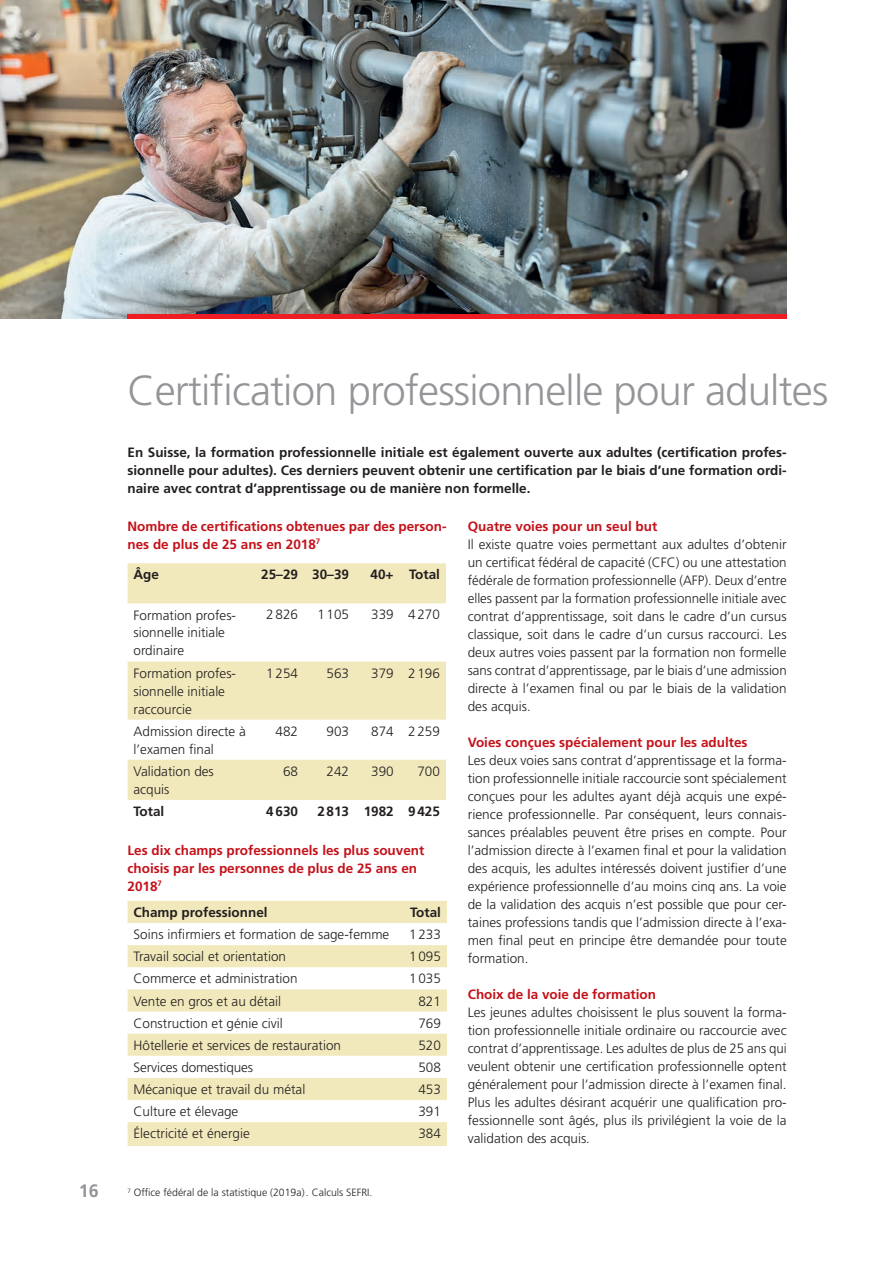
<style>
.page{position:relative;width:893px;height:1263px;background:#fff}
.page>*{position:absolute;margin:0;border:0;box-sizing:border-box;transform-origin:0 0}
.t1{font:300 42px "Frutiger LT Std";letter-spacing:-.02em;color:#939598}
.t2{font:700 18px "Frutiger LT Std";color:#939598}
.t3{font:300 13.5px/18px "Frutiger LT Std";color:#231f20}
.t4{font:700 13.5px/18px "Frutiger LT Std";color:#231f20;text-align:justify}
.t5{font:700 13.5px/18px "Frutiger LT Std";color:#c4121a}
.t6{font:300 10.5px "Frutiger LT Std";color:#231f20}
</style>
<div class="page">
<div style="left:128px;top:901px;width:319px;height:22px;background:#f1e9bc"></div>
<svg style="left:128px;top:945px;width:319px;height:201px;fill:#f1e9bc"></svg>
<div style="left:128px;top:563px;width:318px;height:40px;background:#f1e9bc"></div>
<svg style="left:128px;top:661px;width:318px;height:139px"></svg>
<img style="left:0;top:0;width:787px;height:319px">
<hr style="left:128px;top:315px;width:659px;height:4px;background:#ee1d23">
<h2 class="t2" style="left:79px;top:1180px;width:22px">16</h2>
<h1 class="t1" style="left:128px;top:367px;width:702px">Certification professionnelle pour adultes</h1>
<p class="t4" style="left:128px;top:444px;width:661px">En Suisse, la formation professionnelle initiale est également ouverte aux adultes (certification profes&shy;sionnelle pour adultes). Ces derniers peuvent obtenir une certification par le biais d’une formation ordi&shy;naire avec contrat d’apprentissage ou de manière non formelle.</p>
<p class="t5" style="left:128px;top:517px;width:320px">Nombre de certifications obtenues par des person&shy;nes de plus de 25 ans en 2018<sup>7</sup></p>
<p class="t5" style="left:468px;top:517px;width:191px">Quatre voies pour un seul but</p>
<p class="t3" style="left:468px;top:535px;width:321px;text-align:justify">Il existe quatre voies permettant aux adultes d’obtenir un certificat fédéral de capacité (CFC) ou une attestation fédérale de formation professionnelle (AFP). Deux d’entre elles passent par la formation professionnelle initiale avec contrat d’apprentissage, soit dans le cadre d’un cursus classique, soit dans le cadre d’un cursus raccourci. Les deux autres voies passent par la formation non formelle sans contrat d’apprentissage, par le biais d’une admission directe à l’examen final ou par le biais de la validation des acquis.</p>
<p class="t5" style="left:468px;top:733px;width:281px">Voies conçues spécialement pour les adultes</p>
<p class="t3" style="left:468px;top:751px;width:321px;text-align:justify">Les deux voies sans contrat d’apprentissage et la forma&shy;tion professionnelle initiale raccourcie sont spécialement conçues pour les adultes ayant déjà acquis une expé&shy;rience professionnelle. Par conséquent, leurs connais&shy;sances préalables peuvent être prises en compte. Pour l’admission directe à l’examen final et pour la validation des acquis, les adultes intéressés doivent justifier d’une expérience professionnelle d’au moins cinq ans. La voie de la validation des acquis n’est possible que pour cer&shy;taines professions tandis que l’admission directe à l’exa&shy;men final peut en principe être demandée pour toute formation.</p>
<p class="t5" style="left:468px;top:985px;width:190px">Choix de la voie de formation</p>
<p class="t3" style="left:468px;top:1003px;width:321px;text-align:justify">Les jeunes adultes choisissent le plus souvent la forma&shy;tion professionnelle initiale ordinaire ou raccourcie avec contrat d’apprentissage. Les adultes de plus de 25 ans qui veulent obtenir une certification professionnelle optent généralement pour l’admission directe à l’examen final.<br>Plus les adultes désirant acquérir une qualification pro&shy;fessionnelle sont âgés, plus ils privilégient la voie de la validation des acquis.</p>
<p class="t4" style="left:134px;top:566px;width:27px">Âge</p>
<p class="t4" style="left:261px;top:566px;width:89px">25–29 30–39</p>
<p class="t4" style="left:371px;top:566px;width:71px">40+ Total</p>
<p class="t3" style="left:134px;top:606px;width:104px">Formation profes&shy;sionnelle initiale ordinaire</p>
<p class="t3" style="left:266px;top:606px;width:33px">2 826</p>
<p class="t3" style="left:317px;top:606px;width:33px">1 105</p>
<p class="t3" style="left:371px;top:606px;width:70px">339 4 270</p>
<p class="t3" style="left:134px;top:664px;width:104px">Formation profes&shy;sionnelle initiale raccourcie</p>
<p class="t3" style="left:266px;top:664px;width:33px">1 254</p>
<p class="t3" style="left:327px;top:664px;width:24px">563</p>
<p class="t3" style="left:371px;top:664px;width:70px">379 2 196</p>
<p class="t3" style="left:134px;top:722px;width:114px">Admission directe à l’examen final</p>
<p class="t3" style="left:275px;top:722px;width:24px">482</p>
<p class="t3" style="left:327px;top:722px;width:24px">903</p>
<p class="t3" style="left:371px;top:722px;width:70px">874 2 259</p>
<p class="t3" style="left:134px;top:762px;width:82px">Validation des acquis</p>
<p class="t3" style="left:283px;top:762px;width:17px">68</p>
<p class="t3" style="left:327px;top:762px;width:24px">242</p>
<p class="t3" style="left:371px;top:762px;width:24px">390</p>
<p class="t3" style="left:417px;top:762px;width:24px">700</p>
<p class="t4" style="left:134px;top:802px;width:32px">Total</p>
<p class="t4" style="left:266px;top:802px;width:33px">4630</p>
<p class="t4" style="left:317px;top:802px;width:124px">2 813 1982 9 425</p>
<p class="t5" style="left:128px;top:841px;width:298px">Les dix champs professionnels les plus souvent choisis par les personnes de plus de 25 ans en<br>2018<sup>7</sup></p>
<p class="t4" style="left:134px;top:903px;width:136px">Champ professionnel</p>
<p class="t4" style="left:410px;top:903px;width:32px">Total</p>
<p class="t3" style="left:134px;top:926px;width:257px">Soins infirmiers et formation de sage-femme</p>
<p class="t3" style="left:409px;top:926px;width:33px">1 233</p>
<p class="t3" style="left:134px;top:948px;width:154px">Travail social et orientation</p>
<p class="t3" style="left:409px;top:948px;width:33px">1 095</p>
<p class="t3" style="left:134px;top:970px;width:165px">Commerce et administration</p>
<p class="t3" style="left:409px;top:970px;width:33px">1 035</p>
<p class="t3" style="left:134px;top:992px;width:149px">Vente en gros et au détail</p>
<p class="t3" style="left:418px;top:992px;width:24px">821</p>
<p class="t3" style="left:134px;top:1014px;width:151px">Construction et génie civil</p>
<p class="t3" style="left:418px;top:1014px;width:24px">769</p>
<p class="t3" style="left:134px;top:1036px;width:209px">Hôtellerie et services de restauration</p>
<p class="t3" style="left:418px;top:1036px;width:24px">520</p>
<p class="t3" style="left:134px;top:1058px;width:121px">Services domestiques</p>
<p class="t3" style="left:418px;top:1058px;width:24px">508</p>
<p class="t3" style="left:134px;top:1080px;width:173px">Mécanique et travail du métal</p>
<p class="t3" style="left:418px;top:1080px;width:24px">453</p>
<p class="t3" style="left:134px;top:1103px;width:106px">Culture et élevage</p>
<p class="t3" style="left:418px;top:1103px;width:24px">391</p>
<p class="t3" style="left:134px;top:1125px;width:118px">Électricité et énergie</p>
<p class="t3" style="left:418px;top:1125px;width:24px">384</p>
<p class="t6" style="left:128px;top:1187px;width:246px"><sup>7</sup> Office fédéral de la statistique (2019a) . Calculs SEFRI.</p>
</div>
